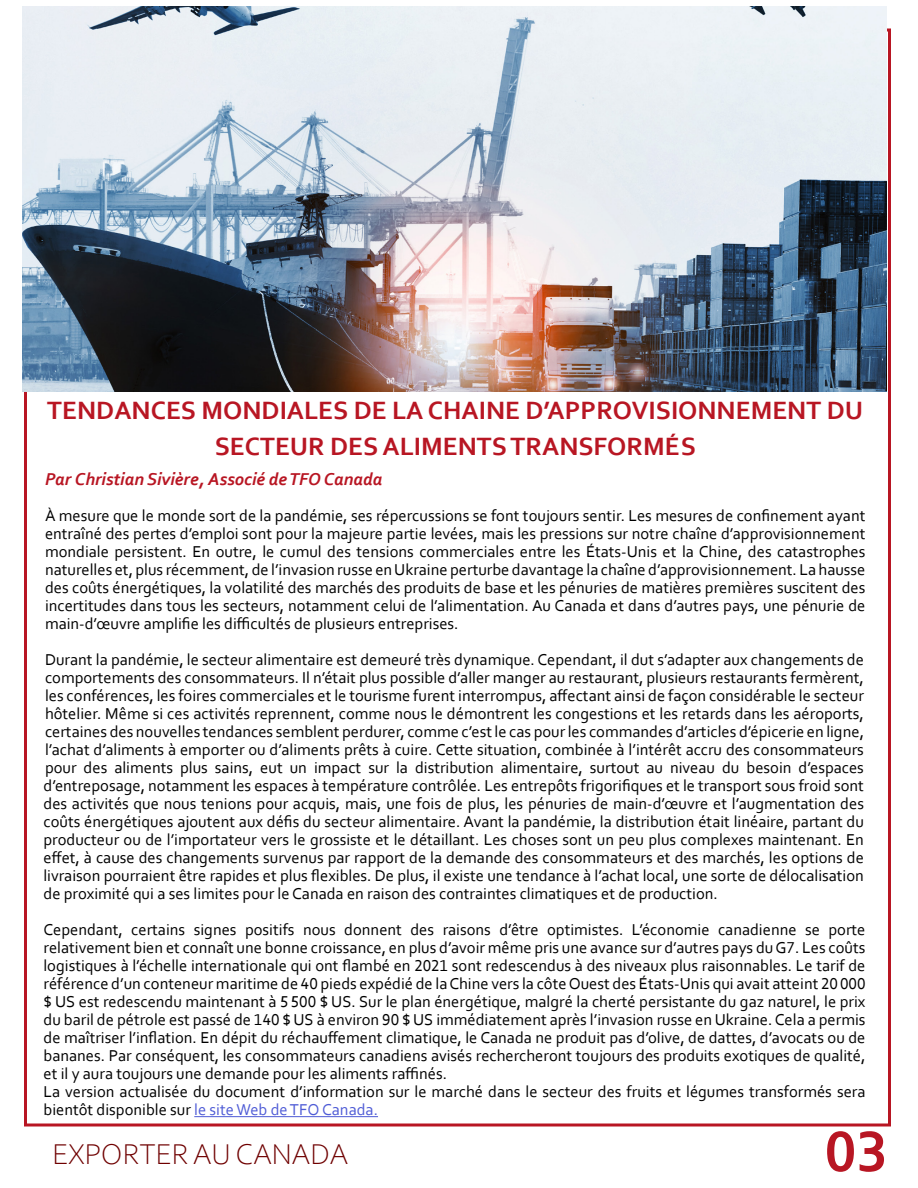
<style>
.page{position:relative;width:918px;height:1188px;background:#fff}
.page>*{position:absolute;margin:0;border:0;box-sizing:border-box;transform-origin:0 0}
.page_numbers_red{font:700 60px "Corbel";color:#b81623}
.title_footer_dark_re{font:300 30px "Corbel";color:#6f0000}
.paragraph_black{font:700 26.25px/36px "Corbel";color:#b81623;text-align:center}
.paragraph_black-2{font:italic 700 18px "Corbel";color:#b81623}
.paragraph_black-3{font:16.5px/18px "Corbel";color:#000;text-align:justify}
.s1{color:#4f5cd6}
</style>
<div class="page">
<img style="left:23px;top:6px;width:864px;height:386px">
<hr style="left:194px;top:1116px;width:184px;height:1px;background:#4f5cd6">
<p class="paragraph_black" style="left:47px;top:391px;width:817px">TENDANCES MONDIALES DE LA CHAINE D’APPROVISIONNEMENT DU<br>SECTEUR DES ALIMENTS TRANSFORMÉS</p>
<p class="paragraph_black-2" style="left:45px;top:468px;width:339px">Par Christian Sivière, Associé de TFO Canada</p>
<p class="paragraph_black-3" style="left:45px;top:506px;width:822px">À mesure que le monde sort de la pandémie, ses répercussions se font toujours sentir. Les mesures de confinement ayant entraîné des pertes d’emploi sont pour la majeure partie levées, mais les pressions sur notre chaîne d’approvisionnement mondiale persistent. En outre, le cumul des tensions commerciales entre les États-Unis et la Chine, des catastrophes naturelles et, plus récemment, de l’invasion russe enUkraine perturbe davantage la chaîne d’approvisionnement. La hausse des coûts énergétiques, la volatilité des marchés des produits de base et les pénuries de matières premières suscitent des incertitudes dans tous les secteurs, notamment celui de l’alimentation. Au Canada et dans d’autres pays, une pénurie de main-d’œuvre amplifie les difficultés de plusieurs entreprises.</p>
<p class="paragraph_black-3" style="left:44px;top:650px;width:822px">Durant la pandémie, le secteur alimentaire est demeuré très dynamique. Cependant, il dut s’adapter aux changements de comportements des consommateurs. Il n’était plus possible d’aller manger au restaurant, plusieurs restaurants fermèrent, les conférences, les foires commerciales et le tourisme furent interrompus, affectant ainsi de façon considérable le secteur hôtelier. Même si ces activités reprennent, comme nous le démontrent les congestions et les retards dans les aéroports, certaines des nouvelles tendances semblent perdurer, comme c’estle cas pourles commandes d’articles d’épicerie en ligne, l’achat d’aliments à emporter ou d’aliments prêts à cuire. Cette situation, combinée à l’intérêt accru des consommateurs pour des aliments plus sains, eut un impact sur la distribution alimentaire, surtout au niveau du besoin d’espaces d’entreposage, notamment les espaces à température contrôlée. Les entrepôts frigorifiques et le transport sous froid sont des activités que nous tenions pour acquis, mais, une fois de plus, les pénuries de main-d’œuvre et l’augmentation des coûts énergétiques ajoutent aux défis du secteur alimentaire. Avant la pandémie, la distribution était linéaire, partant du producteur ou de l’importateur vers le grossiste et le détaillant. Les choses sont un peu plus complexes maintenant. En effet, à cause des changements survenus par rapport de la demande des consommateurs et des marchés, les options de livraison pourraient être rapides et plus flexibles. De plus, il existe une tendance à l’achat local, une sorte de délocalisation de proximité qui a ses limites pour le Canada en raison des contraintes climatiques et de production.</p>
<p class="paragraph_black-3" style="left:44px;top:920px;width:824px">Cependant, certains signes positifs nous donnent des raisons d’être optimistes. L’économie canadienne se porte relativement bien et connaît une bonne croissance, en plus d’avoir même pris une avance sur d’autres pays duG7. Les coûts logistiques à l’échelle internationale qui ont flambé en 2021 sont redescendus à des niveaux plus raisonnables. Le tarif de référence d’un conteneur maritime de 40 pieds expédié de laChine vers la côteOuest des États-Unis qui avait atteint 20000 $ US est redescendu maintenant à 5500 $ US. Sur le plan énergétique, malgré la cherté persistante du gaz naturel, le prix du baril de pétrole est passé de 140 $US à environ 90 $US immédiatement après l’invasion russe enUkraine.Cela a permis de maîtriser l’inflation. En dépit du réchauffement climatique, le Canada ne produit pas d’olive, de dattes, d’avocats ou de bananes. Par conséquent, les consommateurs canadiens avisés rechercheront toujours des produits exotiques de qualité, et il y aura toujours une demande pour les aliments raffinés.</p>
<p class="paragraph_black-3" style="left:44px;top:1082px;width:824px">La version actualisée du document d’information sur le marché dans le secteur des fruits et légumes transformés sera bientôt disponible sur <span class="s1">le siteWeb deTFO Canada.</span></p>
<p class="title_footer_dark_re" style="left:52px;top:1134px;width:297px">EXPORTER AU CANADA</p>
<p class="page_numbers_red" style="left:825px;top:1114px;width:65px">03</p>
</div>
